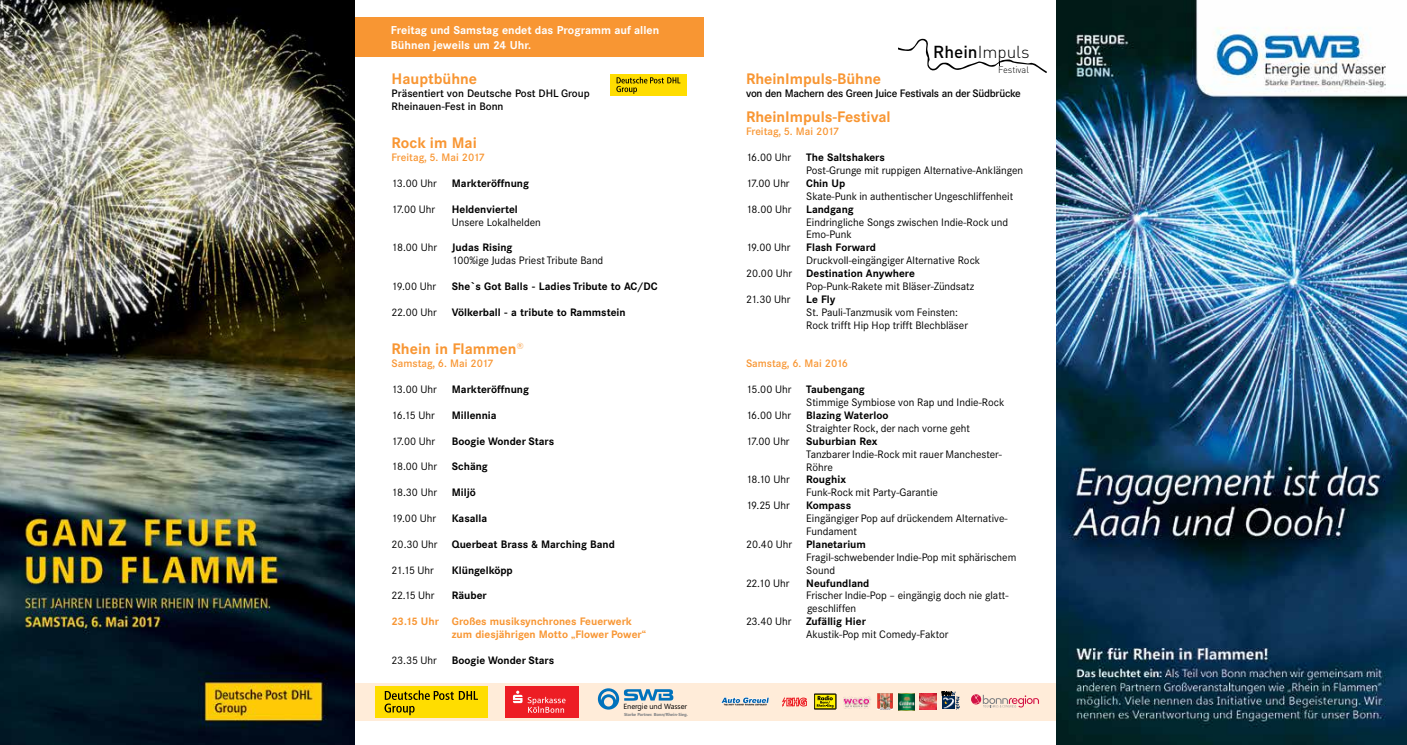
<style>
.page{position:relative;width:1407px;height:745px;background:#fff}
.page>*{position:absolute;margin:0;border:0;box-sizing:border-box;transform-origin:0 0}
.t1{font:300 17.12px "DIN Pro";color:#000}
.t2{font:700 15px "Corporate SBQ";color:#f89633}
.t3{font:700 11.25px/15px "Corporate SBQ";color:#fff}
.t4{font:10.62px/12.9px "Corporate SBQ";color:#000}
.t5{font:700 10.62px "Corporate SBQ";color:#000}
.t6{font:700 10.62px/12.9px "Corporate SBQ";color:#f89633}
.t7{font:500 10.62px "Corporate SBQ";color:#f89633}
.t8{font:500 10.62px/12.9px "Corporate SBQ";color:#000}
.t9{font:500 10.62px "Corporate SBQ";letter-spacing:-.02em;color:#000}
.t10{font:300 9.25px "DIN Pro";color:#000}
.t11{font:7.5px "Segoe UI";letter-spacing:-.01em;color:#000}
.t12{font:700 4.38px "Segoe UI";letter-spacing:-.025em;color:#808285}
.s1{font-weight:500}
</style>
<div class="page">
<div style="left:344px;top:18px;width:359px;height:39px;background:#f89633"></div>
<div style="left:349px;top:682px;width:714px;height:37px;background:#ffecd9"></div>
<svg style="left:898px;top:38px;width:148px;height:35px"></svg>
<img style="left:0;top:0;width:354px;height:744px">
<svg style="left:598px;top:688px;width:75px;height:21px"></svg>
<svg style="left:721px;top:697px;width:48px;height:9px"></svg>
<div style="left:814px;top:693px;width:22px;height:15px;border:1px solid #000"></div>
<svg style="left:814px;top:694px;width:21px;height:14px"></svg>
<svg style="left:782px;top:697px;width:25px;height:9px"></svg>
<img style="left:843px;top:696px;width:28px;height:12px">
<img style="left:920px;top:693px;width:16px;height:16px">
<img style="left:898px;top:693px;width:17px;height:16px">
<img style="left:877px;top:693px;width:15px;height:15px">
<svg style="left:941px;top:691px;width:19px;height:18px"></svg>
<svg style="left:971px;top:694px;width:68px;height:13px"></svg>
<div style="left:505px;top:686px;width:73px;height:32px;background:#ed1d24"></div>
<svg style="left:513px;top:690px;width:52px;height:22px"></svg>
<div style="left:375px;top:686px;width:112px;height:31px;background:#fd0"></div>
<svg style="left:384px;top:690px;width:94px;height:24px"></svg>
<img style="left:1056px;top:0;width:351px;height:744px">
<div style="left:610px;top:74px;width:77px;height:22px;background:#fd0"></div>
<svg style="left:616px;top:77px;width:64px;height:17px"></svg>
<p class="t3" style="left:391px;top:23px;width:270px">Freitag und Samstag endet das Programm auf allen<br>Bühnen jeweils um 24 Uhr.</p>
<h2 class="t2" style="left:392px;top:69px;width:87px">Hauptbühne</h2>
<p class="t8" style="left:392px;top:86px;width:200px">Präsentiert von Deutsche Post DHL Group<br>Rheinauen-Fest in Bonn</p>
<h2 class="t2" style="left:392px;top:134px;width:87px">Rock im Mai</h2>
<p class="t7" style="left:392px;top:151px;width:95px">Freitag, 5. Mai 2017</p>
<p class="t4" style="left:392px;top:177px;width:47px">13.00 Uhr</p>
<p class="t5" style="left:452px;top:176px;width:79px">Markteröffnung</p>
<p class="t4" style="left:392px;top:202px;width:45px">17.00 Uhr</p>
<p class="t5" style="left:452px;top:202px;width:68px">Heldenviertel</p>
<p class="t4" style="left:452px;top:215px;width:91px">Unsere Lokalhelden</p>
<p class="t4" style="left:392px;top:241px;width:47px">18.00 Uhr</p>
<p class="t5" style="left:452px;top:241px;width:62px">Judas Rising</p>
<p class="t4" style="left:452px;top:254px;width:153px">100%ige Judas Priest Tribute Band</p>
<p class="t4" style="left:392px;top:280px;width:46px">19.00 Uhr</p>
<p class="t5" style="left:452px;top:279px;width:207px">She`s Got Balls - Ladies Tribute to AC/DC</p>
<p class="t4" style="left:392px;top:305px;width:47px">22.00 Uhr</p>
<p class="t5" style="left:452px;top:305px;width:175px">Völkerball - a tribute to Rammstein</p>
<h2 class="t2" style="left:392px;top:340px;width:134px">Rhein in Flammen<sup>®</sup></h2>
<p class="t7" style="left:392px;top:357px;width:103px">Samstag, 6. Mai 2017</p>
<p class="t4" style="left:392px;top:383px;width:47px">13.00 Uhr</p>
<p class="t5" style="left:452px;top:382px;width:79px">Markteröffnung</p>
<p class="t4" style="left:392px;top:408px;width:45px">16.15 Uhr</p>
<p class="t5" style="left:452px;top:408px;width:46px">Millennia</p>
<p class="t4" style="left:392px;top:434px;width:45px">17.00 Uhr</p>
<p class="t5" style="left:452px;top:434px;width:104px">Boogie Wonder Stars</p>
<p class="t4" style="left:392px;top:460px;width:47px">18.00 Uhr</p>
<p class="t5" style="left:452px;top:460px;width:38px">Schäng</p>
<p class="t4" style="left:392px;top:486px;width:47px">18.30 Uhr</p>
<p class="t5" style="left:452px;top:485px;width:26px">Miljö</p>
<p class="t4" style="left:392px;top:511px;width:46px">19.00 Uhr</p>
<p class="t5" style="left:452px;top:511px;width:37px">Kasalla</p>
<p class="t4" style="left:392px;top:537px;width:48px">20.30 Uhr</p>
<p class="t5" style="left:452px;top:537px;width:165px">Querbeat Brass &amp; Marching Band</p>
<p class="t4" style="left:392px;top:563px;width:44px">21.15 Uhr</p>
<p class="t5" style="left:452px;top:563px;width:62px">Klüngelköpp</p>
<p class="t4" style="left:392px;top:589px;width:45px">22.15 Uhr</p>
<p class="t5" style="left:452px;top:588px;width:36px">Räuber</p>
<p class="t6" style="left:452px;top:614px;width:196px;text-indent:-60px">23.15 Uhr Großes musiksynchrones Feuerwerk zum diesjährigen Motto „Flower Power“</p>
<p class="t4" style="left:392px;top:653px;width:47px">23.35 Uhr</p>
<p class="t5" style="left:452px;top:653px;width:104px">Boogie Wonder Stars</p>
<p class="t11" style="left:623px;top:701px;width:65px">Energie und Wasser</p>
<p class="t12" style="left:624px;top:710px;width:65px">Starke Partner. Bonn/Rhein-Sieg.</p>
<h1 class="t1" style="left:933px;top:40px;width:98px"><span class="s1">Rhein</span>Impuls</h1>
<p class="t10" style="left:998px;top:63px;width:32px">Festival</p>
<h2 class="t2" style="left:746px;top:69px;width:136px">RheinImpuls-Bühne</h2>
<p class="t9" style="left:746px;top:86px;width:276px">von den Machern des Green Juice Festivals an der Südbrücke</p>
<h2 class="t2" style="left:746px;top:108px;width:146px">RheinImpuls-Festival</h2>
<p class="t7" style="left:746px;top:125px;width:95px">Freitag, 5. Mai 2017</p>
<p class="t4" style="left:746px;top:151px;width:47px">16.00 Uhr</p>
<p class="t5" style="left:806px;top:151px;width:80px">The Saltshakers</p>
<p class="t4" style="left:806px;top:164px;width:218px">Post-Grunge mit ruppigen Alternative-Anklängen</p>
<p class="t4" style="left:746px;top:177px;width:45px">17.00 Uhr</p>
<p class="t5" style="left:806px;top:176px;width:40px">Chin Up</p>
<p class="t4" style="left:806px;top:189px;width:208px">Skate-Punk in authentischer Ungeschliffenheit</p>
<p class="t4" style="left:746px;top:202px;width:47px">18.00 Uhr</p>
<p class="t5" style="left:806px;top:202px;width:49px">Landgang</p>
<p class="t4" style="left:806px;top:215px;width:203px">Eindringliche Songs zwischen Indie-Rock und<br>Emo-Punk</p>
<p class="t4" style="left:746px;top:241px;width:46px">19.00 Uhr</p>
<p class="t5" style="left:806px;top:241px;width:71px">Flash Forward</p>
<p class="t4" style="left:806px;top:254px;width:176px">Druckvoll-eingängiger Alternative Rock</p>
<p class="t4" style="left:746px;top:267px;width:48px">20.00 Uhr</p>
<p class="t5" style="left:806px;top:267px;width:110px">Destination Anywhere</p>
<p class="t4" style="left:806px;top:280px;width:170px">Pop-Punk-Rakete mit Bläser-Zündsatz</p>
<p class="t4" style="left:746px;top:292px;width:46px">21.30 Uhr</p>
<p class="t5" style="left:806px;top:292px;width:31px">Le Fly</p>
<p class="t4" style="left:806px;top:305px;width:163px">St. Pauli-Tanzmusik vom Feinsten:<br>Rock trifft Hip Hop trifft Blechbläser</p>
<p class="t7" style="left:746px;top:357px;width:104px">Samstag, 6. Mai 2016</p>
<p class="t4" style="left:746px;top:383px;width:47px">15.00 Uhr</p>
<p class="t5" style="left:806px;top:382px;width:60px">Taubengang</p>
<p class="t4" style="left:806px;top:395px;width:200px">Stimmige Symbiose von Rap und Indie-Rock</p>
<p class="t4" style="left:746px;top:408px;width:47px">16.00 Uhr</p>
<p class="t5" style="left:806px;top:408px;width:84px">Blazing Waterloo</p>
<p class="t4" style="left:806px;top:421px;width:165px">Straighter Rock, der nach vorne geht</p>
<p class="t4" style="left:746px;top:434px;width:45px">17.00 Uhr</p>
<p class="t5" style="left:806px;top:434px;width:73px">Suburbian Rex</p>
<p class="t4" style="left:806px;top:447px;width:197px">Tanzbarer Indie-Rock mit rauer Manchester-<br>Röhre</p>
<p class="t4" style="left:746px;top:473px;width:45px">18.10 Uhr</p>
<p class="t5" style="left:806px;top:473px;width:41px">Roughix</p>
<p class="t4" style="left:806px;top:486px;width:133px">Funk-Rock mit Party-Garantie</p>
<p class="t4" style="left:746px;top:499px;width:45px">19.25 Uhr</p>
<p class="t5" style="left:806px;top:498px;width:46px">Kompass</p>
<p class="t4" style="left:806px;top:511px;width:203px">Eingängiger Pop auf drückendem Alternative-<br>Fundament</p>
<p class="t4" style="left:746px;top:537px;width:48px">20.40 Uhr</p>
<p class="t5" style="left:806px;top:537px;width:61px">Planetarium</p>
<p class="t4" style="left:806px;top:550px;width:212px">Fragil-schwebender Indie-Pop mit sphärischem<br>Sound</p>
<p class="t4" style="left:746px;top:576px;width:45px">22.10 Uhr</p>
<p class="t5" style="left:806px;top:576px;width:65px">Neufundland</p>
<p class="t4" style="left:806px;top:589px;width:204px">Frischer Indie-Pop – eingängig doch nie glatt&shy;geschliffen</p>
<p class="t4" style="left:746px;top:614px;width:47px">23.40 Uhr</p>
<p class="t5" style="left:806px;top:614px;width:61px">Zufällig Hier</p>
<p class="t4" style="left:806px;top:627px;width:144px">Akustik-Pop mit Comedy-Faktor</p>
</div>
